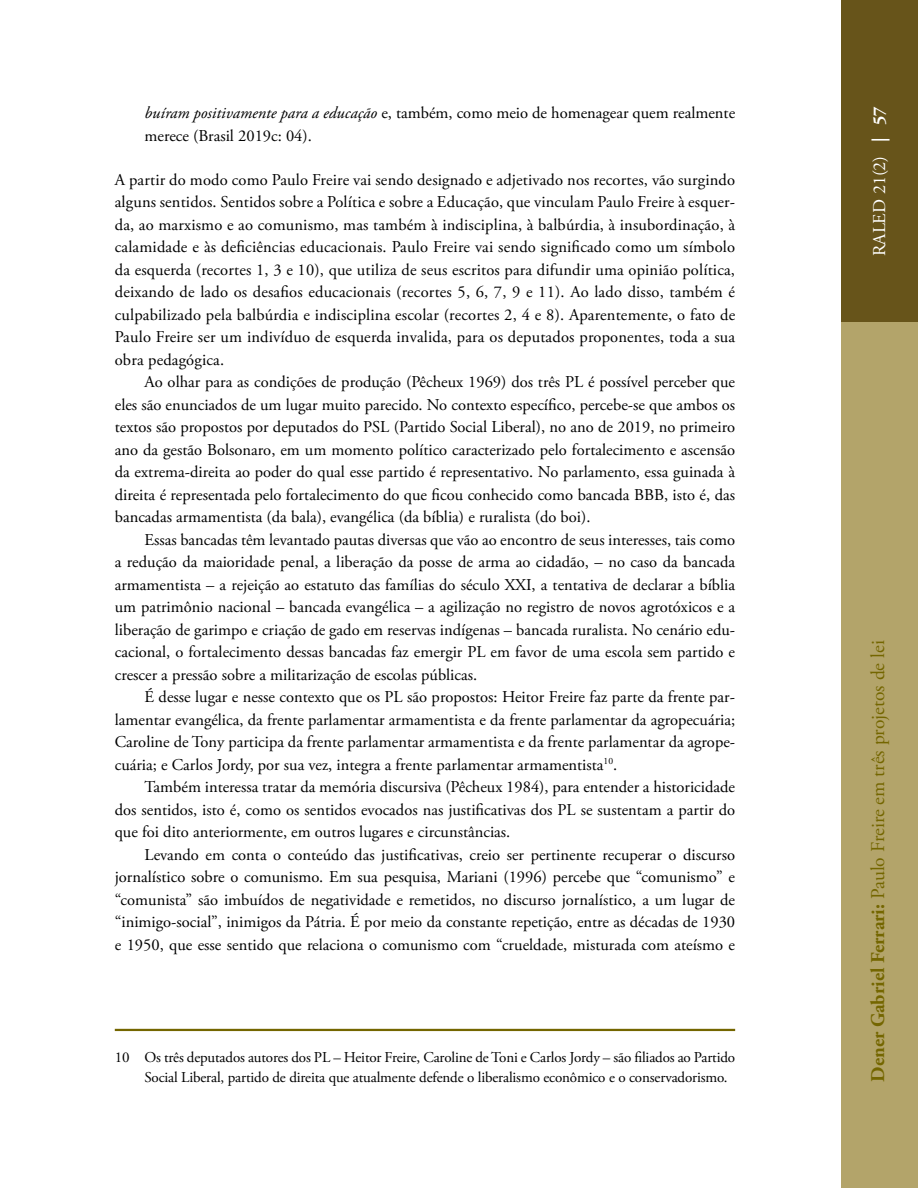
<style>
.page{position:relative;width:918px;height:1188px;background:#fff}
.page>*{position:absolute;margin:0;border:0;box-sizing:border-box;transform-origin:0 0}
.t1{font:19.5px "Adobe Garamond Pro";color:#746600}
.t2{font:18px "Adobe Garamond Pro";color:#fff}
.t3{font:16.5px/22.5px "Adobe Garamond Pro";color:#000;text-align:justify}
.t4{font:15px/19.5px "Adobe Garamond Pro";letter-spacing:-.01em;color:#000}
.s1{font-style:italic}
.s2{font-weight:700}
</style>
<div class="page">
<div style="left:841px;top:0;width:77px;height:1188px;background:#b3a46a"></div>
<div style="left:841px;top:0;width:77px;height:322px;background:#67541a"></div>
<hr style="left:115px;top:1029px;width:620px;height:2px;background:#746600">
<p class="t3" style="left:145px;top:102px;width:592px"><span class="s1">buíram positivamente para a educação</span> e, também, como meio de homenagear quem realmente merece (Brasil 2019c: 04).</p>
<p class="t3" style="left:115px;top:169px;width:622px">A partir do modo como Paulo Freire vai sendo designado e adjetivado nos recortes, vão surgindo alguns sentidos. Sentidos sobre a Política e sobre a Educação, que vinculam Paulo Freire à esquer&shy;da, ao marxismo e ao comunismo, mas também à indisciplina, à balbúrdia, à insubordinação, à calamidade e às deficiências educacionais. Paulo Freire vai sendo significado como um símbolo da esquerda (recortes 1, 3 e 10), que utiliza de seus escritos para difundir uma opinião política, deixando de lado os desafios educacionais (recortes 5, 6, 7, 9 e 11). Ao lado disso, também é culpabilizado pela balbúrdia e indisciplina escolar (recortes 2, 4 e 8). Aparentemente, o fato de Paulo Freire ser um indivíduo de esquerda invalida, para os deputados proponentes, toda a sua obra pedagógica.</p>
<p class="t3" style="left:115px;top:371px;width:622px;text-indent:30px">Ao olhar para as condições de produção (Pêcheux 1969) dos três PL é possível perceber que eles são enunciados de um lugar muito parecido. No contexto específico, percebe-se que ambos os textos são propostos por deputados do PSL (Partido Social Liberal), no ano de 2019, no primeiro ano da gestão Bolsonaro, em um momento político caracterizado pelo fortalecimento e ascensão da extrema-direita ao poder do qual esse partido é representativo. No parlamento, essa guinada à direita é representada pelo fortalecimento do que ficou conhecido como bancada BBB, isto é, das bancadas armamentista (da bala), evangélica (da bíblia) e ruralista (do boi).</p>
<p class="t3" style="left:115px;top:529px;width:622px;text-indent:30px">Essas bancadas têm levantado pautas diversas que vão ao encontro de seus interesses, tais como a redução da maioridade penal, a liberação da posse de arma ao cidadão, – no caso da bancada armamentista – a rejeição ao estatuto das famílias do século XXI, a tentativa de declarar a bíblia um patrimônio nacional – bancada evangélica – a agilização no registro de novos agrotóxicos e a liberação de garimpo e criação de gado em reservas indígenas – bancada ruralista. No cenário edu&shy;cacional, o fortalecimento dessas bancadas faz emergir PL em favor de uma escola sem partido e crescer a pressão sobre a militarização de escolas públicas.</p>
<p class="t3" style="left:115px;top:686px;width:622px;text-indent:30px">É desse lugar e nesse contexto que os PL são propostos: Heitor Freire faz parte da frente par&shy;lamentar evangélica, da frente parlamentar armamentista e da frente parlamentar da agropecuária; Caroline de Tony participa da frente parlamentar armamentista e da frente parlamentar da agrope&shy;cuária; e Carlos Jordy, por sua vez, integra a frente parlamentar armamentista<sup>10</sup>.</p>
<p class="t3" style="left:115px;top:776px;width:622px;text-indent:30px">Também interessa tratar da memória discursiva (Pêcheux 1984), para entender a historicidade dos sentidos, isto é, como os sentidos evocados nas justificativas dos PL se sustentam a partir do que foi dito anteriormente, em outros lugares e circunstâncias.</p>
<p class="t3" style="left:115px;top:844px;width:622px;text-indent:30px">Levando em conta o conteúdo das justificativas, creio ser pertinente recuperar o discurso jornalístico sobre o comunismo. Em sua pesquisa, Mariani (1996) percebe que “comunismo” e “comunista” são imbuídos de negatividade e remetidos, no discurso jornalístico, a um lugar de “inimigo-social”, inimigos da Pátria. É por meio da constante repetição, entre as décadas de 1930 e 1950, que esse sentido que relaciona o comunismo com “crueldade, misturada com ateísmo e</p>
<p class="t4" style="left:145px;top:1048px;width:592px;text-indent:-30px">10 Os três deputados autores dos PL – Heitor Freire, Caroline de Toni e Carlos Jordy – são filiados ao Partido<br>Social Liberal, partido de direita que atualmente defende o liberalismo econômico e o conservadorismo.</p>
<p class="t2" style="left:869px;top:256px;width:151px;rotate:-90deg">RALED 21(2) <span class="s2">| 57</span></p>
<p class="t1" style="left:866px;top:1082px;width:443px;rotate:-90deg"><span class="s2">Dener Gabriel Ferrari:</span> Paulo Freire em três projetos de lei</p>
</div>
